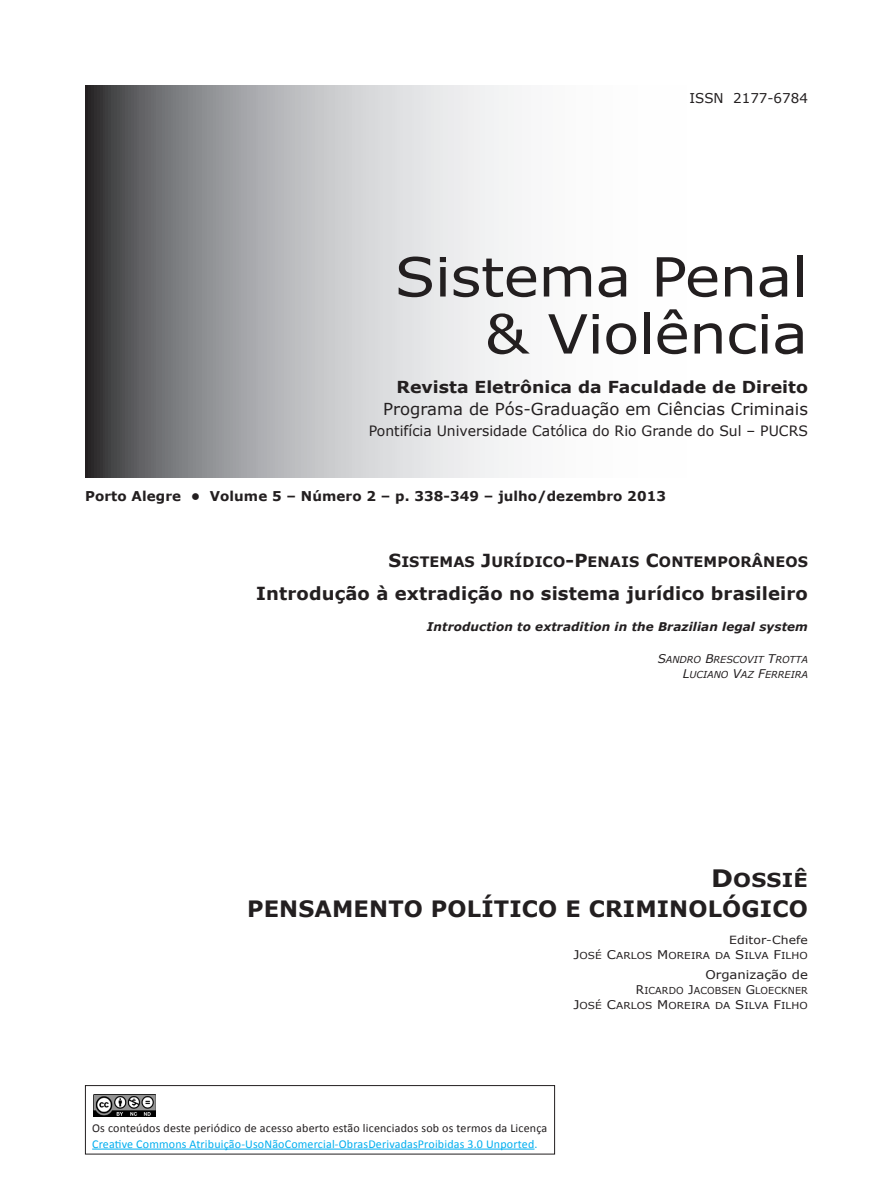
<style>
.page{position:relative;width:893px;height:1191px;background:#fff}
.page>*{position:absolute;margin:0;border:0;box-sizing:border-box;transform-origin:0 0}
.t1{font:54px/57px "Verdana";letter-spacing:-.01em;color:#231f20;text-align:right;scale:1.1 1}
.t2{font:700 22.5px "Verdana";letter-spacing:.005em;color:#231f20}
.t3{font:19.2px "Verdana Bold SC800";color:#231f20;scale:1.1 1}
.Tit_cap{font:700 18px "Verdana";letter-spacing:.005em;color:#231f20}
.t4{font:16.5px/22.5px "Verdana";color:#231f20;text-align:right}
.Tit_cap-2{font:14.4px "Verdana Bold SC800";letter-spacing:.01em;color:#231f20}
.t5{font:14.25px "Verdana";color:#231f20}
.t6{font:700 13.5px "Verdana";letter-spacing:.005em;color:#231f20}
.t7{font:13.5px "Verdana";color:#231f20}
.Legenda{font:12px/15.8px "Calibri";letter-spacing:.015em;color:#00aeef}
.Tit_vers_cap{font:italic 700 12px "Verdana";letter-spacing:.005em;color:#231f20}
.t8{font:12px "Verdana";color:#231f20;scale:1.1 1}
.t9{font:11.25px "Verdana";letter-spacing:.005em;color:#231f20;scale:1.1 1}
.t10{font:9.6px/15px "Verdana SC800";letter-spacing:.01em;color:#231f20;text-align:right}
.Aut_cap{font:9.6px/15px "Verdana Italic SC800";color:#231f20;text-align:right}
.t11{font:9.6px "Verdana SC800";letter-spacing:.01em;color:#231f20;scale:1.1 1}
.s1{font-weight:700}
.s2{font-size:18px}
.s3{font-size:12px}
.s4{font-size:24px}
.s5{color:#231f20}
</style>
<div class="page">
<svg style="left:85px;top:85px;width:429px;height:393px"></svg>
<hr style="left:92px;top:1148px;width:442px;height:1px;background:#00aeef">
<div style="left:85px;top:1085px;width:470px;height:69px;border:1px solid #231f20"></div>
<img style="left:94px;top:1094px;width:61px;height:22px">
<p class="t7" style="left:689px;top:89px;width:120px">ISSN 2177-6784</p>
<p class="t1" style="left:395px;top:246px;width:377px">Sistema Penal &amp; Violência</p>
<p class="t4" style="left:383px;top:375px;width:426px"><span class="s1">Revista Eletrônica da Faculdade de Direito<br></span>Programa de Pós-Graduação em Ciências Criminais</p>
<p class="t5" style="left:369px;top:422px;width:441px">Pontifícia Universidade Católica do Rio Grande do Sul – PUCRS</p>
<p class="t6" style="left:85px;top:487px;width:582px">Porto Alegre • Volume 5 – Número 2 – p. 338-349 – julho/dezembro 2013</p>
<p class="Tit_cap-2" style="left:388px;top:552px;width:420px"><span class="s2">S</span>ISTEMAS <span class="s2">J</span>URÍDICO<span class="s2">-P</span>ENAIS <span class="s2">C</span>ONTEMPORÂNEOS</p>
<p class="Tit_cap" style="left:256px;top:582px;width:553px">Introdução à extradição no sistema jurídico brasileiro</p>
<p class="Tit_vers_cap" style="left:427px;top:619px;width:382px">Introduction to extradition in the Brazilian legal system</p>
<p class="Aut_cap" style="left:658px;top:651px;width:152px"><span class="s3">S</span>ANDRO <span class="s3">B</span>RESCOVIT <span class="s3">T</span>ROTTA<br><span class="s3">L</span>UCIANO <span class="s3">V</span>AZ <span class="s3">F</span>ERREIRA</p>
<p class="t3" style="left:711px;top:867px;width:89px"><span class="s4">D</span>OSSIÊ</p>
<p class="t2" style="left:247px;top:894px;width:562px">PENSAMENTO POLÍTICO E CRIMINOLÓGICO</p>
<p class="t9" style="left:729px;top:933px;width:73px">Editor-Chefe</p>
<p class="t11" style="left:573px;top:949px;width:215px"><span class="s3">J</span>OSÉ <span class="s3">C</span>ARLOS <span class="s3">M</span>OREIRA DA <span class="s3">S</span>ILVA <span class="s3">F</span>ILHO</p>
<p class="t8" style="left:705px;top:967px;width:95px">Organização de</p>
<p class="t10" style="left:573px;top:983px;width:236px"><span class="s3">R</span>ICARDO <span class="s3">J</span>ACOBSEN <span class="s3">G</span>LOECKNER<br><span class="s3">J</span>OSÉ <span class="s3">C</span>ARLOS <span class="s3">M</span>OREIRA DA <span class="s3">S</span>ILVA <span class="s3">F</span>ILHO</p>
<p class="Legenda" style="left:92px;top:1119px;width:457px"><span class="s5">Os conteúdos deste periódico de acesso aberto estão licenciados sob os termos da Licença<br></span>Creative Commons Atribuição-UsoNãoComercial-ObrasDerivadasProibidas 3.0 Unported.</p>
</div>
